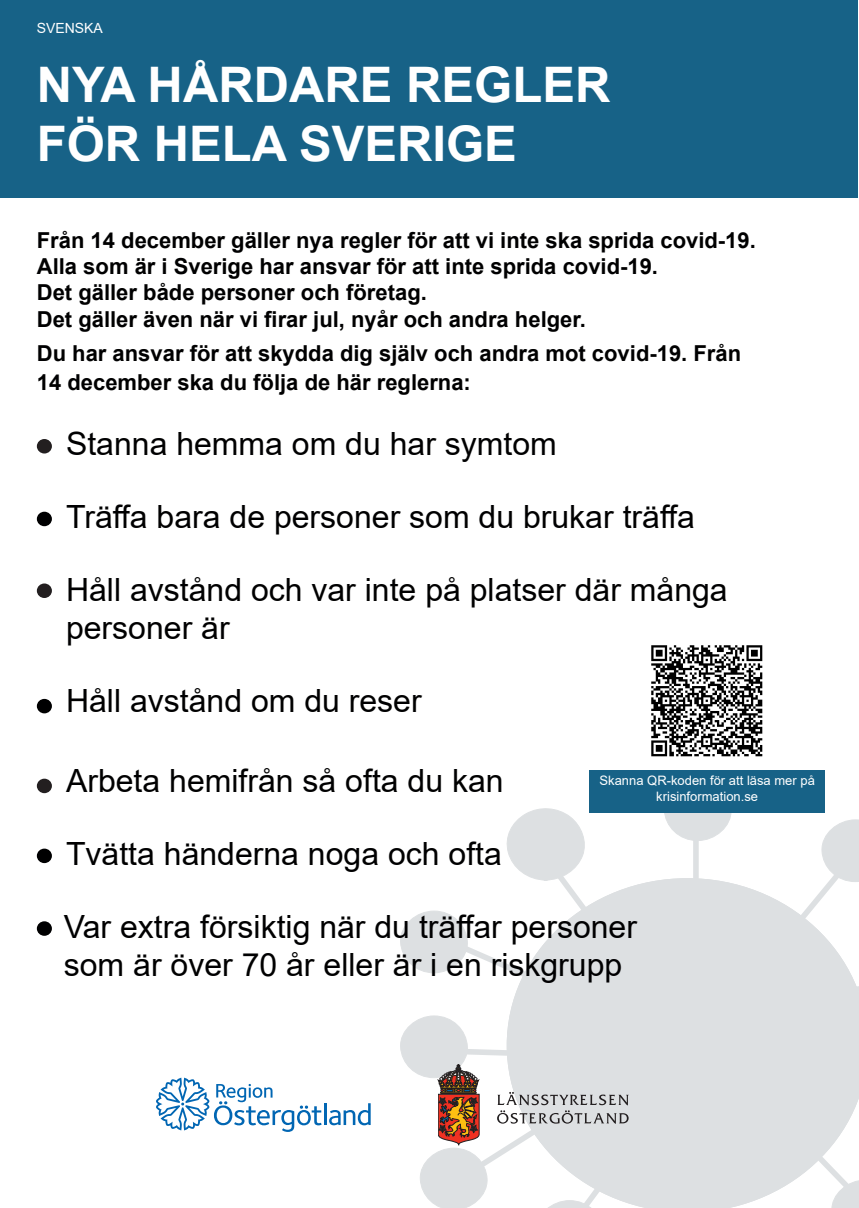
<style>
.page{position:relative;width:859px;height:1208px;background:#fff}
.page>*{position:absolute;margin:0;border:0;box-sizing:border-box;transform-origin:0 0}
.t1{font:700 49px "Arial";color:#fff}
.t2{font:32px/38.4px "Arial";color:#000001}
.t3{font:700 22px/28.8px "Arial";color:#000001}
.t4{font:14px "Arial";color:#fff}
.t5{font:13px/15.6px "Arial";color:#fff;text-align:center}
</style>
<div class="page">
<div style="left:0;top:1px;width:858px;height:197px;background:#176287"></div>
<svg style="left:468px;top:841px;width:391px;height:367px"></svg>
<svg style="left:663px;top:812px;width:69px;height:29px"></svg>
<svg style="left:821px;top:819px;width:38px;height:63px"></svg>
<svg style="left:831px;top:1179px;width:28px;height:29px"></svg>
<svg style="left:535px;top:1199px;width:69px;height:9px"></svg>
<svg style="left:400px;top:910px;width:68px;height:63px"></svg>
<svg style="left:504px;top:808px;width:84px;height:73px"></svg>
<div style="left:589px;top:770px;width:236px;height:42px;background:#176287"></div>
<img style="left:651px;top:645px;width:112px;height:112px">
<div style="left:37px;top:439px;width:15px;height:14px;background:#231f20;border-radius:50%"></div>
<div style="left:37px;top:512px;width:15px;height:14px;background:#000001;border-radius:50%"></div>
<div style="left:37px;top:583px;width:15px;height:15px;background:#231f20;border-radius:50%"></div>
<div style="left:37px;top:699px;width:15px;height:14px;background:#000001;border-radius:50%"></div>
<div style="left:37px;top:778px;width:15px;height:15px;background:#231f20;border-radius:50%"></div>
<div style="left:37px;top:848px;width:15px;height:15px;background:#000001;border-radius:50%"></div>
<div style="left:37px;top:921px;width:15px;height:14px;background:#000001;border-radius:50%"></div>
<svg style="left:156px;top:1077px;width:166px;height:55px"></svg>
<hr style="left:324px;top:1103px;width:2px;height:22px;background:#0166b3">
<svg style="left:329px;top:1103px;width:42px;height:22px"></svg>
<svg style="left:497px;top:1092px;width:132px;height:31px;background:#bcbebf"></svg>
<svg style="left:400px;top:1015px;width:88px;height:193px"></svg>
<p class="t4" style="left:37px;top:18px;width:68px">SVENSKA</p>
<p class="t1" style="left:37px;top:50px;width:575px">NYA HÅRDARE REGLER</p>
<p class="t1" style="left:37px;top:109px;width:482px">FÖR HELA SVERIGE</p>
<p class="t3" style="left:37px;top:226px;width:720px">Från 14 december gäller nya regler för att vi inte ska sprida covid-19.</p>
<p class="t3" style="left:37px;top:252px;width:623px">Alla som är i Sverige har ansvar för att inte sprida covid-19.</p>
<p class="t3" style="left:37px;top:278px;width:391px">Det gäller både personer och företag.</p>
<p class="t3" style="left:37px;top:305px;width:550px">Det gäller även när vi firar jul, nyår och andra helger.</p>
<p class="t3" style="left:37px;top:339px;width:706px">Du har ansvar för att skydda dig själv och andra mot covid-19. Från<br>14 december ska du följa de här reglerna:</p>
<p class="t2" style="left:66px;top:424px;width:492px">Stanna hemma om du har symtom</p>
<p class="t2" style="left:66px;top:497px;width:630px">Träffa bara de personer som du brukar träffa</p>
<p class="t2" style="left:66px;top:570px;width:663px">Håll avstånd och var inte på platser där många personer är</p>
<p class="t2" style="left:66px;top:681px;width:357px">Håll avstånd om du reser</p>
<p class="t2" style="left:66px;top:761px;width:439px">Arbeta hemifrån så ofta du kan</p>
<p class="t2" style="left:66px;top:834px;width:437px">Tvätta händerna noga och ofta</p>
<p class="t5" style="left:600px;top:773px;width:217px">Skanna QR-koden för att läsa mer på krisinformation.se</p>
<p class="t2" style="left:64px;top:907px;width:575px">Var extra försiktig när du träffar personer</p>
<p class="t2" style="left:64px;top:945px;width:560px">som är över 70 år eller är i en riskgrupp</p>
</div>
